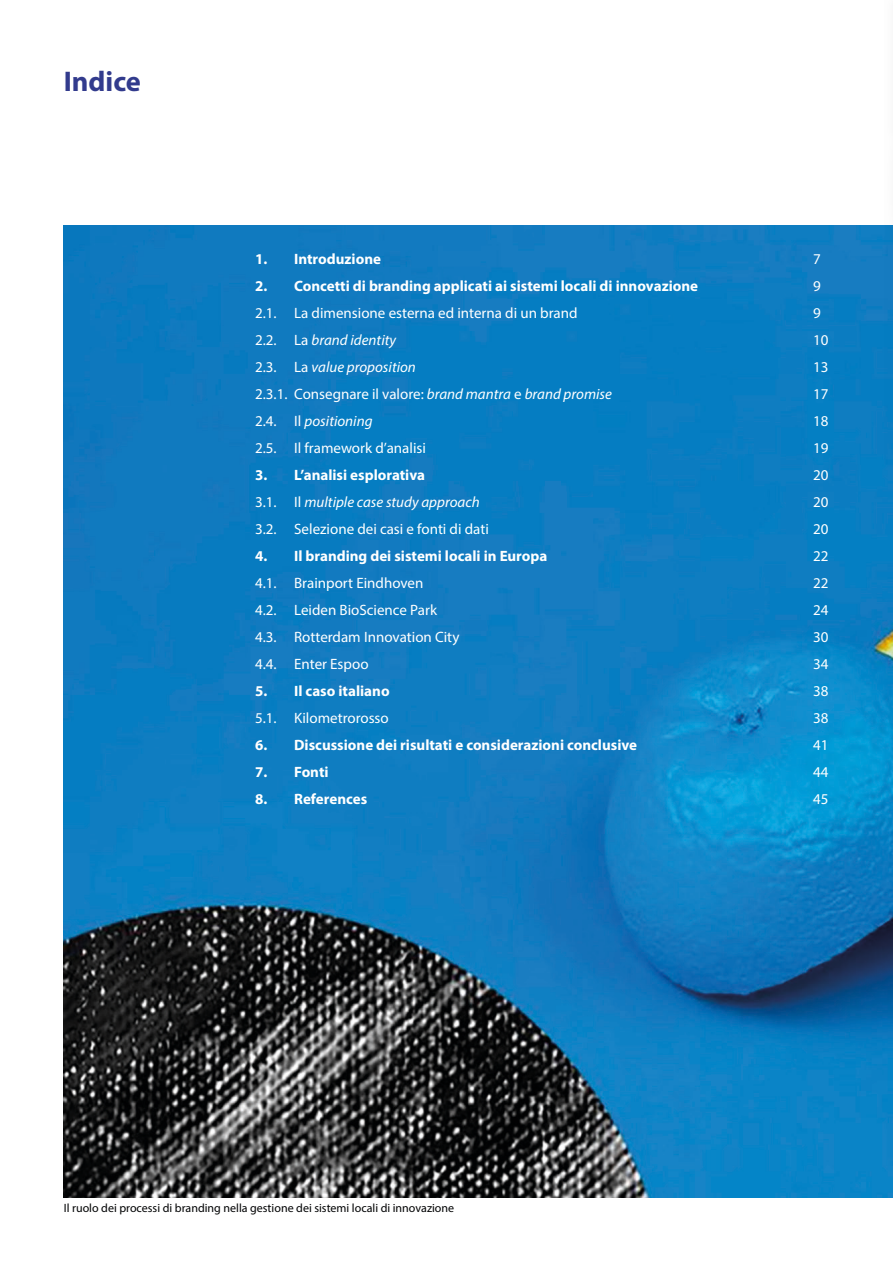
<style>
.page{position:relative;width:893px;height:1263px;background:#fff}
.page>*{position:absolute;margin:0;border:0;box-sizing:border-box;transform-origin:0 0}
.t1{font:700 28.5px "Myriad Pro";color:#323b8d}
.t2{font:15px "Myriad Pro";color:#fff}
.t3{font:700 15px "Myriad Pro";color:#fff}
.t4{font:italic 15px "Myriad Pro";color:#fff}
.t5{font:12px "Myriad Pro";color:#020304}
.s1{font-style:normal}
.s2{font-style:italic}
</style>
<div class="page">
<img style="left:64px;top:226px;width:829px;height:972px">
<svg style="left:885px;top:225px;width:8px;height:238px"></svg>
<svg style="left:891px;top:225px;width:2px;height:217px"></svg>
<h1 class="t1" style="left:64px;top:63px;width:79px">Indice</h1>
<p class="t3" style="left:255px;top:249px;width:127px">1. Introduzione</p>
<p class="t2" style="left:813px;top:250px;width:9px">7</p>
<p class="t3" style="left:255px;top:276px;width:445px">2. Concetti di branding applicati ai sistemi locali di innovazione</p>
<p class="t2" style="left:813px;top:277px;width:9px">9</p>
<p class="t2" style="left:255px;top:304px;width:324px">2.1. La dimensione esterna ed interna di un brand</p>
<p class="t2" style="left:813px;top:304px;width:9px">9</p>
<p class="t4" style="left:255px;top:331px;width:143px"><span class="s1">2.2. La</span> brand identity</p>
<p class="t2" style="left:813px;top:331px;width:17px">10</p>
<p class="t4" style="left:255px;top:358px;width:162px"><span class="s1">2.3. La</span> value proposition</p>
<p class="t2" style="left:813px;top:358px;width:17px">13</p>
<p class="t2" style="left:255px;top:385px;width:358px">2.3.1. Consegnare il valore: <span class="s2">brand mantra</span> e <span class="s2">brand promise</span></p>
<p class="t2" style="left:813px;top:385px;width:17px">17</p>
<p class="t4" style="left:255px;top:412px;width:119px"><span class="s1">2.4. Il</span> positioning</p>
<p class="t2" style="left:813px;top:412px;width:17px">18</p>
<p class="t2" style="left:255px;top:439px;width:172px">2.5. Il framework d’analisi</p>
<p class="t2" style="left:813px;top:439px;width:17px">19</p>
<p class="t3" style="left:255px;top:465px;width:172px">3. L’analisi esplorativa</p>
<p class="t2" style="left:813px;top:466px;width:17px">20</p>
<p class="t4" style="left:255px;top:493px;width:226px"><span class="s1">3.1. Il</span> multiple case study approach</p>
<p class="t2" style="left:813px;top:493px;width:17px">20</p>
<p class="t2" style="left:255px;top:520px;width:235px">3.2. Selezione dei casi e fonti di dati</p>
<p class="t2" style="left:813px;top:520px;width:17px">20</p>
<p class="t3" style="left:255px;top:546px;width:294px">4. Il branding dei sistemi locali in Europa</p>
<p class="t2" style="left:813px;top:547px;width:17px">22</p>
<p class="t2" style="left:255px;top:574px;width:170px">4.1. Brainport Eindhoven</p>
<p class="t2" style="left:813px;top:574px;width:17px">22</p>
<p class="t2" style="left:255px;top:601px;width:183px">4.2. Leiden BioScience Park</p>
<p class="t2" style="left:813px;top:601px;width:17px">24</p>
<p class="t2" style="left:255px;top:628px;width:206px">4.3. Rotterdam Innovation City</p>
<p class="t2" style="left:813px;top:628px;width:17px">30</p>
<p class="t2" style="left:255px;top:655px;width:115px">4.4. Enter Espoo</p>
<p class="t2" style="left:813px;top:655px;width:17px">34</p>
<p class="t3" style="left:255px;top:681px;width:136px">5. Il caso italiano</p>
<p class="t2" style="left:813px;top:682px;width:17px">38</p>
<p class="t2" style="left:255px;top:709px;width:135px">5.1. Kilometrorosso</p>
<p class="t2" style="left:813px;top:709px;width:17px">38</p>
<p class="t3" style="left:255px;top:735px;width:383px">6. Discussione dei risultati e considerazioni conclusive</p>
<p class="t2" style="left:813px;top:736px;width:17px">41</p>
<p class="t3" style="left:255px;top:762px;width:75px">7. Fonti</p>
<p class="t2" style="left:813px;top:763px;width:17px">44</p>
<p class="t3" style="left:255px;top:789px;width:114px">8. References</p>
<p class="t2" style="left:813px;top:790px;width:17px">45</p>
<p class="t5" style="left:64px;top:1200px;width:392px">Il ruolo dei processi di branding nella gestione dei sistemi locali di innovazione</p>
</div>
